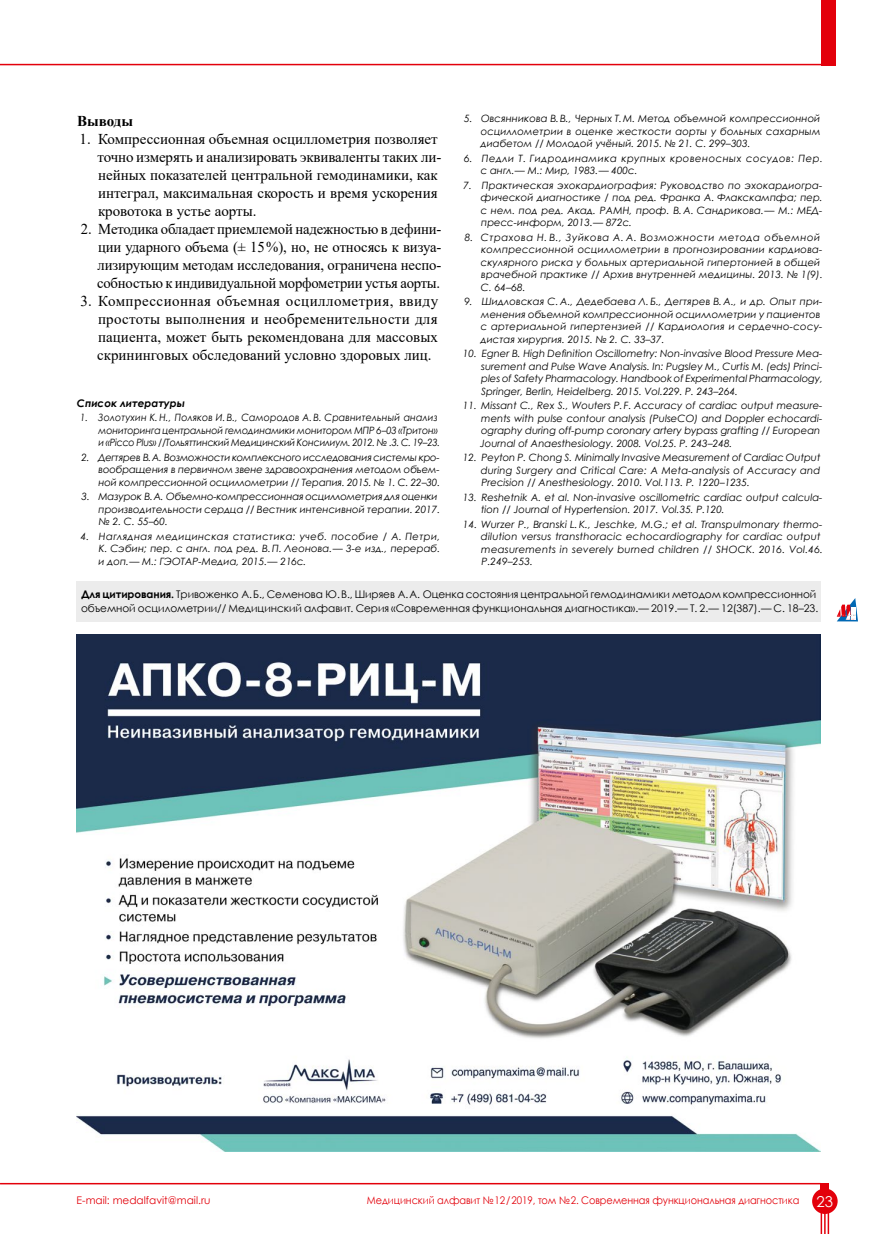
<style>
.page{position:relative;width:893px;height:1234px;background:#fff}
.page>*{position:absolute;margin:0;border:0;box-sizing:border-box;transform-origin:0 0}
.t1{font:15px/18px "Times New Roman";color:#000;text-align:justify}
.t2{font:700 15px "Times New Roman";color:#000}
.t3{font:10.5px/13.5px "Century Gothic";letter-spacing:-.005em;color:#000}
.t4{font:10.5px "Century Gothic";letter-spacing:-.01em;color:#e3000b;scale:.93 1}
.t5{font:10.5px "Century Gothic";letter-spacing:-.01em;color:#e3000b}
.t6{font:italic 700 10.5px "Century Gothic";color:#000}
.t7{font:italic 10.05px/12.5px "Century Gothic";color:#000;text-align:justify}
.t8{font:italic 10.05px/12.5px "Century Gothic";color:#000;scale:.94 1}
.t9{font:italic 10.05px/12.5px "Century Gothic";letter-spacing:.045em;color:#000}
.s1{font-weight:700}
.s2{font-size:15px;color:#fff}
</style>
<div class="page">
<hr style="left:0;top:64px;width:826px;height:1px;background:#e3000b">
<div style="left:821px;top:0;width:14px;height:65px;background:#e3000b"></div>
<hr style="left:0;top:1182px;width:821px;height:2px;background:#e3000b">
<div style="left:812px;top:1188px;width:26px;height:25px;background:#e3000b;border-radius:50%"></div>
<div style="left:821px;top:1182px;width:8px;height:28px;background:#e3000b"></div>
<svg style="left:821px;top:1213px;width:1px;height:20px"></svg>
<svg style="left:828px;top:1213px;width:1px;height:20px"></svg>
<hr style="left:824px;top:1210px;width:2px;height:23px;background:#e3000b">
<div style="left:77px;top:580px;width:744px;height:41px;background:#ececec"></div>
<svg style="left:837px;top:598px;width:21px;height:23px"></svg>
<img style="left:77px;top:634px;width:744px;height:517px">
<p class="t7" style="left:481px;top:112px;width:341px;text-indent:-17px">5. Овсянникова В.В., Черных Т.М. Метод объемной компрессионной осциллометрии в оценке жесткости аорты у больных сахарным диабетом // Молодой учёный. 2015. № 21. С. 299–303.</p>
<p class="t9" style="left:481px;top:152px;width:344px;text-indent:-17px">6. Педли Т. Гидродинамика крупных кровеносных сосудов: Пер. с англ.— М.: Мир, 1983.— 400с.</p>
<p class="t7" style="left:481px;top:179px;width:343px;text-indent:-17px">7. Практическая эхокардиография: Руководство по эхокардиогра‑ фической диагностике / под ред. Франка А. Флакскампфа; пер. с нем. под ред. Акад. РАМН, проф. В.А. Сандрикова.— М.: МЕД‑ пресс-информ, 2013.— 872с.</p>
<p class="t7" style="left:481px;top:231px;width:344px;text-align:left;text-indent:-16px">8. Страхова Н. В., Зуйкова А. А. Возможности метода объемной компрессионной осциллометрии в прогнозировании кардиова‑ скулярного риска у больных артериальной гипертонией в общей врачебной практике // Архив внутренней медицины. 2013. № 1(9).<br>С. 64–68.</p>
<p class="t7" style="left:481px;top:295px;width:343px;text-align:left;text-indent:-16px">9. Шидловская С.А., Дедебаева Л. Б., Дегтярев В.А., и др. Опыт при‑ менения объемной компрессионной осциллометрии у пациентов с артериальной гипертензией // Кардиология и сердечно-сосу‑ дистая хирургия. 2015. № 2. С. 33–37.</p>
<p class="t7" style="left:481px;top:347px;width:343px;text-indent:-18px">10. Egner B. High Definition Oscillometry: Non-invasive Blood Pressure Mea‑ surement and Pulse Wave Analysis. In: Pugsley M., Curtis M. (eds) Princi‑ ples of Safety Pharmacology. Handbook of Experimental Pharmacology, Springer, Berlin, Heidelberg. 2015. Vol.229. P. 243–264.</p>
<p class="t7" style="left:480px;top:399px;width:344px;text-align:left;text-indent:-17px">11. Missant C., Rex S., Wouters P. F. Accuracy of cardiac output measure‑ ments with pulse contour analysis (PulseCO) and Doppler echocardi‑ ography during off-pump coronary artery bypass grafting // European Journal of Anaesthesiology. 2008. Vol.25. P. 243–248.</p>
<p class="t7" style="left:481px;top:451px;width:341px;text-indent:-18px">12. Peyton P. Chong S. Minimally Invasive Measurement of Cardiac Output during Surgery and Critical Care: A Meta-analysis of Accuracy and Precision // Anesthesiology. 2010. Vol.113. P. 1220–1235.</p>
<p class="t7" style="left:481px;top:490px;width:343px;text-indent:-18px">13. Reshetnik A. et al. Non-invasive oscillometric cardiac output calcula‑ tion // Journal of Hypertension. 2017. Vol.35. Р.120.</p>
<p class="t7" style="left:481px;top:517px;width:344px;text-align:left;text-indent:-18px">14. Wurzer P., Branski L.K., Jeschke, M.G.; et al. Transpulmonary thermo‑ dilution versus transthoracic echocardiography for cardiac output measurements in severely burned children // SHOCK. 2016. Vol.46.<br>Р.249–253.</p>
<p class="t3" style="left:81px;top:587px;width:739px"><span class="s1">Для цитирования.</span> Тривоженко А.Б., Семенова Ю.В., Ширяев А.А. Оценка состояния центральной гемодинамики методом компрессионной объемной осцилометрии// Медицинский алфавит. Серия «Современная функциональная диагностика».— 2019.— Т. 2.— 12(387).— С. 18–23.</p>
<h1 class="t2" style="left:77px;top:110px;width:58px">Выводы</h1>
<p class="t1" style="left:98px;top:130px;width:345px;text-align:left;text-indent:-18px">1. Компрессионная объемная осциллометрия позволяет точно измерять и анализировать эквиваленты таких ли&shy;нейных показателей центральной гемодинамики, как интеграл, максимальная скорость и время ускорения кровотока в устье аорты.</p>
<h1 class="t1" style="left:97px;top:220px;width:346px;text-indent:-16px">2. Методика обладает приемлемой надежностью в дефини&shy;ции ударного объема (± 15%), но, не относясь к визуа&shy;лизирующим методам исследования, ограничена неспо&shy;собностью к индивидуальной морфометрии устья аорты.</h1>
<h1 class="t1" style="left:97px;top:292px;width:343px;text-indent:-17px">3. Компрессионная объемная осциллометрия, ввиду простоты выполнения и необременительности для пациента, может быть рекомендована для массовых скрининговых обследований условно здоровых лиц.</h1>
<p class="t6" style="left:77px;top:395px;width:110px">Список литературы</p>
<p class="t8" style="left:98px;top:411px;width:365px;text-indent:-18px">1. Золотухин К.Н., Поляков И. В., Самородов А. В. Сравнительный анализ мониторинга центральной гемодинамики монитором МПР 6–03 «Тритон» и «Picco Plus» //Тольяттинский Медицинский Консилиум. 2012. № .3. С. 19–23.</p>
<p class="t7" style="left:99px;top:451px;width:343px;text-indent:-17px">2. Дегтярев В.А. Возможности комплексного исследования системы кро‑ вообращения в первичном звене здравоохранения методом объем‑ ной компрессионной осциллометрии // Терапия. 2015. № 1. С. 22–30.</p>
<p class="t7" style="left:99px;top:490px;width:343px;text-align:left;text-indent:-17px">3. Мазурок В.А. Объемно-компрессионная осциллометрия для оценки производительности сердца // Вестник интенсивной терапии. 2017. № 2. С. 55–60.</p>
<p class="t7" style="left:99px;top:529px;width:343px;text-indent:-18px">4. Наглядная медицинская статистика: учеб. пособие / А. Петри, К. Сэбин; пер. с англ. под ред. В.П. Леонова.— 3-е изд., перераб. и доп.— М.: ГЭОТАР-Медиа, 2015.— 216с.</p>
<p class="t5" style="left:77px;top:1192px;width:136px">E-mail: medalfavit@mail.ru</p>
<p class="t4" style="left:367px;top:1192px;width:503px">Медицинский алфавит №12/2019, том №2. Современная функциональная диагностика <span class="s2">23</span></p>
</div>
